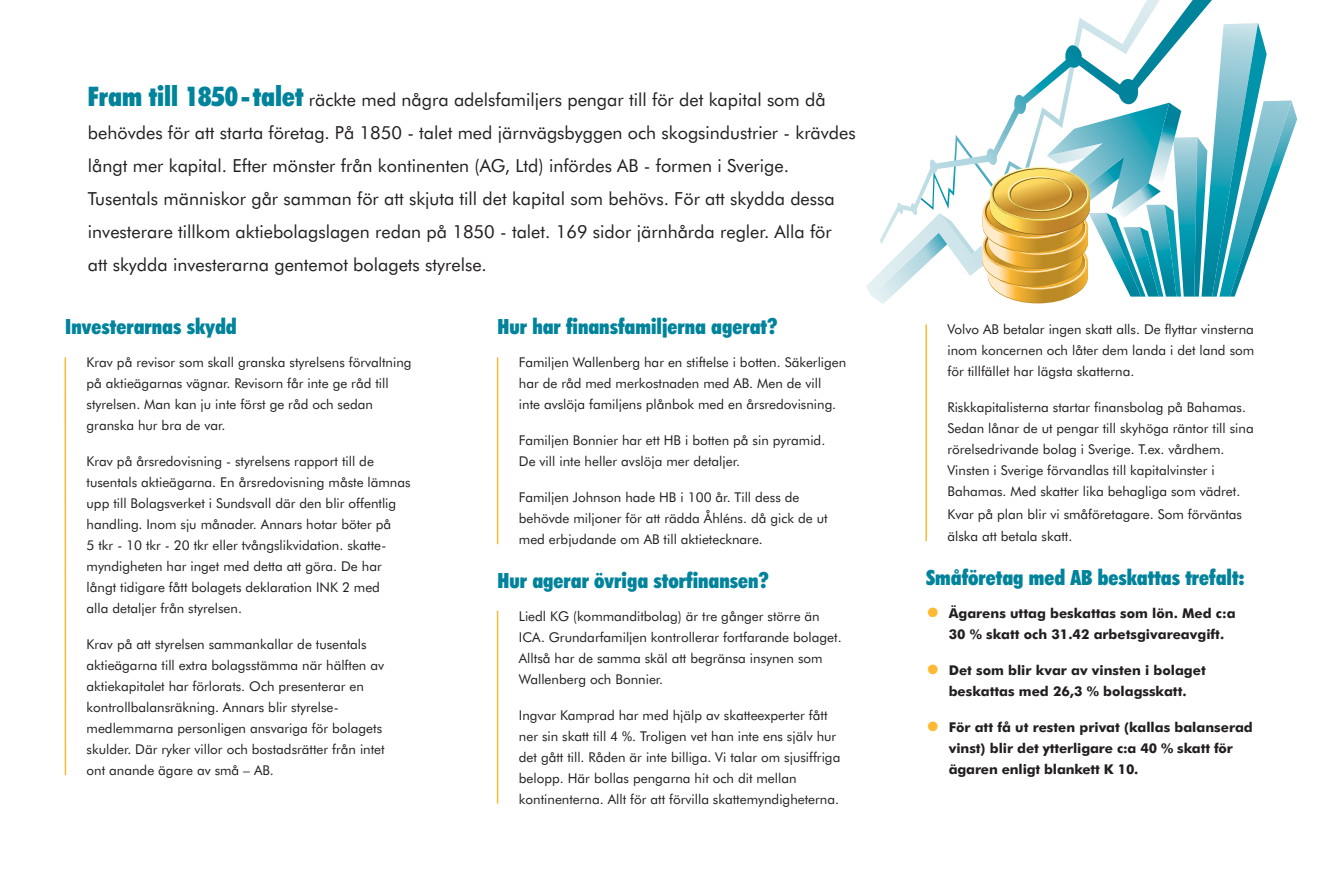
<style>
.page{position:relative;width:1327px;height:893px;background:#fff}
.page>*{position:absolute;margin:0;border:0;box-sizing:border-box;transform-origin:0 0}
.t1{font:900 condensed 21px "Futura BT";color:#00839b}
.t2{font:18px/33px "Futura BT";color:#231f20}
.t3{font:13.5px/21px "Futura BT";color:#231f20}
.t4{font:700 13.5px/21px "Futura BT";color:#231f20}
.s1{font-weight:900;font-stretch:condensed;font-size:27px;color:#00839b}
.s2{font-family:"Helvetica Neue";font-weight:900;font-size:27px;color:#fdb932}
</style>
<div class="page">
<svg style="left:1078px;top:0;width:220px;height:119px"></svg>
<svg style="left:871px;top:23px;width:426px;height:281px"></svg>
<hr style="left:65px;top:357px;width:1px;height:418px;background:#fdb932">
<hr style="left:497px;top:357px;width:1px;height:187px;background:#fdb932">
<hr style="left:925px;top:324px;width:2px;height:217px;background:#fdb932">
<hr style="left:497px;top:611px;width:1px;height:193px;background:#fdb932">
<p class="t2" style="left:88px;top:85px;width:769px"><span class="s1">Fram till 1850-talet</span> räckte med några adelsfamiljers pengar till för det kapital som då behövdes för att starta företag. På 1850 - talet med järnvägsbyggen och skogsindustrier - krävdes långt mer kapital. Efter mönster från kontinenten (AG, Ltd) infördes AB - formen i Sverige.<br>Tusentals människor går samman för att skjuta till det kapital som behövs. För att skydda dessa investerare tillkom aktiebolagslagen redan på 1850 - talet. 169 sidor järnhårda regler. Alla för att skydda investerarna gentemot bolagets styrelse.</p>
<h1 class="t1" style="left:65px;top:316px;width:173px">Investerarnas skydd</h1>
<p class="t3" style="left:87px;top:353px;width:327px">Krav på revisor som skall granska styrelsens förvaltning på aktieägarnas vägnar. Revisorn får inte ge råd till styrelsen. Man kan ju inte först ge råd och sedan granska hur bra de var.</p>
<p class="t3" style="left:87px;top:452px;width:325px">Krav på årsredovisning - styrelsens rapport till de tusentals aktieägarna. En årsredovisning måste lämnas upp till Bolagsverket i Sundsvall där den blir offentlig handling. Inom sju månader. Annars hotar böter på<br>5 tkr - 10 tkr - 20 tkr eller tvångslikvidation. skatte - myndigheten har inget med detta att göra. De har långt tidigare fått bolagets deklaration INK 2 med<br>alla detaljer från styrelsen.</p>
<p class="t3" style="left:87px;top:635px;width:300px">Krav på att styrelsen sammankallar de tusentals aktie ägarna till extra bolagsstämma när hälften av aktie kapitalet har förlorats. Och presenterar en kontrollbalansräkning. Annars blir styrelse -<br>med lemmarna personligen ansvariga för bolagets skulder. Där ryker villor och bostadsrätter från intet ont anande ägare av små – AB.</p>
<h1 class="t1" style="left:497px;top:316px;width:281px">Hur har finansfamiljerna agerat?</h1>
<p class="t3" style="left:519px;top:353px;width:329px">Familjen Wallenberg har en stiftelse i botten. Säkerligen har de råd med merkostnaden med AB. Men de vill<br>inte avslöja familjens plånbok med en årsredovisning.</p>
<p class="t3" style="left:519px;top:431px;width:308px">Familjen Bonnier har ett HB i botten på sin pyramid.<br>De vill inte heller avslöja mer detaljer.</p>
<p class="t3" style="left:519px;top:488px;width:310px">Familjen Johnson hade HB i 100 år. Till dess de behövde miljoner för att rädda Åhléns. då gick de ut med erbjudande om AB till aktietecknare.</p>
<h1 class="t1" style="left:497px;top:570px;width:273px">Hur agerar övriga storfinansen?</h1>
<p class="t3" style="left:519px;top:606px;width:324px">Liedl KG (kommanditbolag) är tre gånger större än ICA. Grundarfamiljen kontrollerar fortfarande bolaget.<br>Alltså har de samma skäl att begränsa insynen som Wallenberg och Bonnier.</p>
<p class="t3" style="left:519px;top:705px;width:323px">Ingvar Kamprad har med hjälp av skatteexperter fått ner sin skatt till 4 %. Troligen vet han inte ens själv hur det gått till. Råden är inte billiga. Vi talar om sjusiffriga belopp. Här bollas pengarna hit och dit mellan kontinenterna. Allt för att förvilla skattemyndigheterna.</p>
<p class="t3" style="left:947px;top:320px;width:308px;text-align:justify">Volvo AB betalar ingen skatt alls. De flyttar vinsterna inom koncernen och låter dem landa i det land som för tillfället har lägsta skatterna.</p>
<p class="t3" style="left:947px;top:398px;width:308px">Riskkapitalisterna startar finansbolag på Bahamas.<br>Sedan lånar de ut pengar till skyhöga räntor till sina rörelsedrivande bolag i Sverige. T.ex. vårdhem.<br>Vinsten i Sverige förvandlas till kapitalvinster i Bahamas. Med skatter lika behagliga som vädret.</p>
<p class="t3" style="left:947px;top:504px;width:296px;line-height:22.5px">Kvar på plan blir vi småföretagare. Som förväntas älska att betala skatt.</p>
<h1 class="t1" style="left:926px;top:567px;width:320px">Småföretag med AB beskattas trefalt:</h1>
<p class="t4" style="left:948px;top:603px;width:288px;text-indent:-23px"><span class="s2">•</span> Ägarens uttag beskattas som lön. Med c:a<br>30 % skatt och 31.42 arbetsgivareavgift.</p>
<p class="t4" style="left:926px;top:660px;width:281px;text-align:center"><span class="s2">•</span> Det som blir kvar av vinsten i bolaget beskattas med 26,3 % bolagsskatt.</p>
<p class="t4" style="left:948px;top:717px;width:306px;text-indent:-23px"><span class="s2">•</span> För att få ut resten privat (kallas balanserad vinst) blir det ytterligare c:a 40 % skatt för ägaren enligt blankett K 10.</p>
</div>
